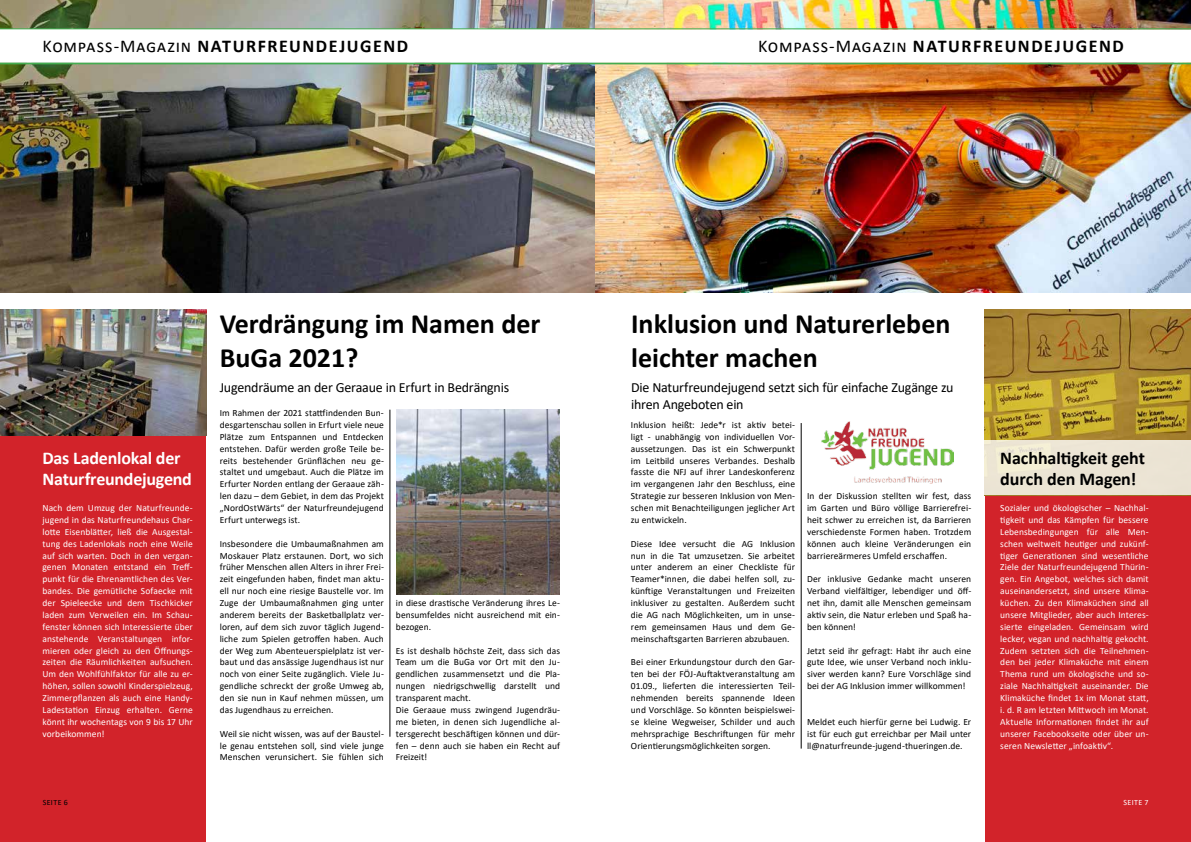
<style>
.page{position:relative;width:1191px;height:842px;background:#fff}
.page>*{position:absolute;margin:0;border:0;box-sizing:border-box;transform-origin:0 0}
.t1{font:700 28px/33.6px "Calibri";color:#000}
.t2{font:18px "Calibri";letter-spacing:.04em;color:#000}
.t3{font:700 18px/21.6px "Calibri";letter-spacing:-.005em;color:#000}
.t4{font:700 18px/21.6px "Calibri";letter-spacing:-.015em;color:#fff}
.t5{font:14px/16.8px "Calibri";letter-spacing:-.02em;color:#000}
.t6{font:9.5px/11.9px "Calibri";letter-spacing:.005em;color:#000;text-align:justify}
.t7{font:9.5px/11.9px "Calibri";letter-spacing:.005em;color:#fff;text-align:justify}
.t8{font:8px "Calibri";letter-spacing:.055em;color:#000}
.t9{font:8px "Calibri";letter-spacing:.055em;color:#fff}
.s1{font-weight:700}
</style>
<div class="page">
<div style="left:0;top:309px;width:206px;height:533px;background:#d2232a"></div>
<div style="left:985px;top:309px;width:206px;height:533px;background:#d2232a"></div>
<img style="left:0;top:0;width:595px;height:292px">
<img style="left:822px;top:421px;width:131px;height:62px">
<hr style="left:390px;top:410px;width:1px;height:327px;background:#000">
<hr style="left:801px;top:423px;width:1px;height:326px;background:#000">
<img style="left:595px;top:0;width:596px;height:293px">
<img style="left:1078px;top:238px;width:72px;height:33px">
<img style="left:985px;top:309px;width:206px;height:131px">
<hr style="left:0;top:62px;width:1191px;height:2px;background:#43ac50">
<svg style="left:0;top:29px;width:1191px;height:33px"></svg>
<hr style="left:0;top:28px;width:1191px;height:1px;background:#43ac50">
<img style="left:396px;top:410px;width:163px;height:184px">
<div style="left:984px;top:440px;width:207px;height:55px;background:#ece5d4"></div>
<img style="left:0;top:309px;width:206px;height:127px">
<h2 class="t2" style="left:43px;top:33px;width:193px">Kompass-Magazin <span class="s1">NAturfreunde</span></h2>
<h2 class="t3" style="left:339px;top:35px;width:21px">jugend</h2>
<h2 class="t2" style="left:758px;top:33px;width:193px">Kompass-Magazin <span class="s1">NAturfreunde</span></h2>
<h2 class="t3" style="left:1055px;top:35px;width:21px">jugend</h2>
<h2 class="t4" style="left:43px;top:446px;width:151px">Das Ladenlokal der<br>Naturfreundejugend</h2>
<p class="t7" style="left:43px;top:502px;width:152px">Nach dem Umzug der Naturfreunde&shy;jugend in das Naturfreundehaus Char&shy;lotte Eisenblätter, ließ die Ausgestal&shy;tung des Ladenlokals noch eine Weile auf sich warten. Doch in den vergan&shy;genen Monaten entstand ein Treff&shy;punkt für die Ehrenamtlichen des Ver&shy;bandes. Die gemütliche Sofaecke mit der Spieleecke und dem Tischkicker laden zum Verweilen ein. Im Schau&shy;fenster können sich Interessierte über anstehende Veranstaltungen infor&shy;mieren oder gleich zu den Öffnungs&shy;zeiten die Räumlichkeiten aufsuchen.<br>Um den Wohlfühlfaktor für alle zu er&shy;höhen, sollen sowohl Kinderspielzeug, Zimmerpflanzen als auch eine Handy-Ladestation Einzug erhalten. Gerne könnt ihr wochentags von 9 bis 17 Uhr vorbeikommen!</p>
<h1 class="t1" style="left:220px;top:306px;width:322px">Verdrängung im Namen der<br>BuGa 2021?</h1>
<h3 class="t5" style="left:220px;top:379px;width:291px">Jugendräume an der Geraaue in Erfurt in Bedrängnis</h3>
<p class="t6" style="left:220px;top:407px;width:166px">Im Rahmen der 2021 stattfindenden Bun&shy;desgartenschau sollen in Erfurt viele neue Plätze zum Entspannen und Entdecken entstehen. Dafür werden große Teile be&shy;reits bestehender Grünflächen neu ge&shy;staltet und umgebaut. Auch die Plätze im Erfurter Norden entlang der Geraaue zäh&shy;len dazu – dem Gebiet, in dem das Projekt „NordOstWärts“ der Naturfreundejugend Erfurt unterwegs ist.</p>
<p class="t6" style="left:220px;top:537px;width:166px">Insbesondere die Umbaumaßnahmen am Moskauer Platz erstaunen. Dort, wo sich früher Menschen allen Alters in ihrer Frei&shy;zeit eingefunden haben, findet man aktu&shy;ell nur noch eine riesige Baustelle vor. Im Zuge der Umbaumaßnahmen ging unter anderem bereits der Basketballplatz ver&shy;loren, auf dem sich zuvor täglich Jugend&shy;liche zum Spielen getroffen haben. Auch der Weg zum Abenteuerspielplatz ist ver&shy;baut und das ansässige Jugendhaus ist nur noch von einer Seite zugänglich. Viele Ju&shy;gendliche schreckt der große Umweg ab, den sie nun in Kauf nehmen müssen, um das Jugendhaus zu erreichen.</p>
<p class="t6" style="left:220px;top:727px;width:166px">Weil sie nicht wissen, was auf der Baustel&shy;le genau entstehen soll, sind viele junge Menschen verunsichert. Sie fühlen sich</p>
<p class="t6" style="left:396px;top:597px;width:166px">in diese drastische Veränderung ihres Le&shy;bensumfeldes nicht ausreichend mit ein&shy;bezogen.</p>
<p class="t6" style="left:396px;top:644px;width:166px;text-align:left">Es ist deshalb höchste Zeit, dass sich das Team um die BuGa vor Ort mit den Ju&shy;gendlichen zusammensetzt und die Pla&shy;nungen niedrigschwellig darstellt und transparent macht.<br>Die Geraaue muss zwingend Jugendräu&shy;me bieten, in denen sich Jugendliche al&shy;tersgerecht beschäftigen können und dür&shy;fen – denn auch sie haben ein Recht auf Freizeit!</p>
<h1 class="t1" style="left:631px;top:306px;width:321px">Inklusion und Naturerleben leichter machen</h1>
<h3 class="t5" style="left:631px;top:379px;width:324px">Die Naturfreundejugend setzt sich für einfache Zugänge zu ihren Angeboten ein</h3>
<p class="t6" style="left:631px;top:419px;width:166px">Inklusion heißt: Jede*r ist aktiv betei&shy;ligt - unabhängig von individuellen Vor&shy;aussetzungen. Das ist ein Schwerpunkt im Leitbild unseres Verbandes. Deshalb fasste die NFJ auf ihrer Landeskonferenz im vergangenen Jahr den Beschluss, eine Strategie zur besseren I nklusion von Men&shy;schen mit Benachteiligungen jeglicher Art zu entwickeln.</p>
<p class="t6" style="left:631px;top:537px;width:166px">Diese Idee versucht die AG Inklusion nun in die Tat umzusetzen. Sie arbeitet unter anderem an einer Checkliste für Teamer*innen, die dabei helfen soll, zu&shy;künftige Veranstaltungen und Freizeiten inklusiver zu gestalten. Außerdem sucht die AG nach Möglichkeiten, um in unse&shy;rem gemeinsamen Haus und dem Ge&shy;meinschaftsgarten Barrieren abzubauen.</p>
<p class="t6" style="left:631px;top:656px;width:166px">Bei einer Erkundungstour durch den Gar&shy;ten bei der FÖJ-Auftaktveranstaltung am 01.09., lieferten die interessierten Teil&shy;nehmenden bereits spannende Ideen und Vorschläge. So könnten beispielswei&shy;se kleine Wegweiser, Schilder und auch mehrsprachige Beschriftungen für mehr Orientierungsmöglichkeiten sorgen.</p>
<p class="t6" style="left:807px;top:490px;width:166px">In der Diskussion stellten wir fest, dass im Garten und Büro völlige Barrierefrei&shy;heit schwer zu erreichen ist, da Barrieren verschiedenste Formen haben. Trotzdem können auch kleine Veränderungen ein barriereärmeres Umfeld erschaffen.</p>
<p class="t6" style="left:807px;top:573px;width:166px">Der inklusive Gedanke macht unseren Verband vielfältiger, lebendiger und öff&shy;net ihn, damit alle Menschen gemeinsam aktiv sein, die Natur erleben und Spaß ha&shy;ben können!</p>
<p class="t6" style="left:807px;top:644px;width:166px">Jetzt seid ihr gefragt: Habt ihr auch eine gute Idee, wie unser Verband noch inklu&shy;siver werden kann? Eure Vorschläge sind bei der AG Inklusion immer willkommen!</p>
<p class="t6" style="left:807px;top:715px;width:166px">Meldet euch hierfür gerne bei Ludwig. Er ist für euch gut erreichbar per Mail unter ll@naturfreunde-jugend-thueringen.de.</p>
<h2 class="t3" style="left:1000px;top:446px;width:146px">Nachhaltigkeit geht durch den Magen!</h2>
<p class="t7" style="left:1000px;top:502px;width:150px">Sozialer und ökologischer – Nachhal&shy;tigkeit und das Kämpfen für bessere Lebensbedingungen für alle Men&shy;schen weltweit heutiger und zukünf&shy;tiger Generationen sind wesentliche Ziele der Naturfreundejugend Thürin&shy;gen. Ein Angebot, welches sich damit auseinandersetzt, sind unsere Klima&shy;küchen. Zu den Klimaküchen sind all unsere Mitglieder, aber auch I nteres&shy;sierte eingeladen. Gemeinsam wird lecker, vegan und nachhaltig gekocht.<br>Zudem setzten sich die Teilnehmen&shy;den bei jeder Klimaküche mit einem Thema rund um ökologische und so&shy;ziale Nachhaltigkeit auseinander. Die Klimaküche findet 1x im Monat statt, i. d. R am letzten Mittwoch im Monat.<br>Aktuelle Informationen findet ihr auf unserer Facebookseite oder über un&shy;seren Newsletter „infoaktiv“.</p>
<p class="t8" style="left:43px;top:797px;width:27px">Seite 6</p>
<p class="t9" style="left:1123px;top:797px;width:27px">Seite 7</p>
</div>
